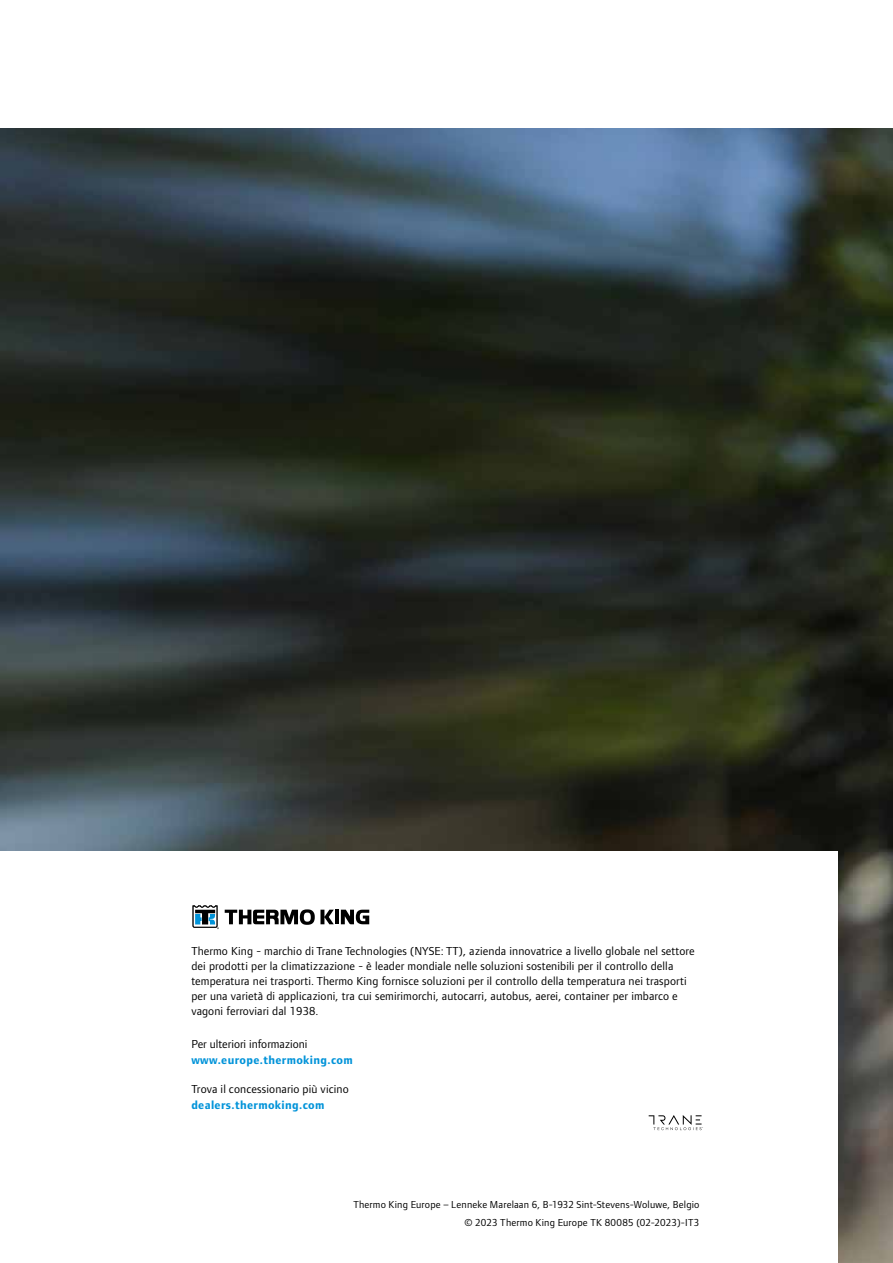
<style>
.page{position:relative;width:893px;height:1263px;background:#fff}
.page>*{position:absolute;margin:0;border:0;box-sizing:border-box;transform-origin:0 0}
.t1{font:12px/15px "Foundry Form Sans";letter-spacing:.01em;color:#000}
.t2{font:700 12px "Foundry Form Sans";letter-spacing:.03em;color:#0093d9}
.t3{font:10.5px/18px "Foundry Form Sans";letter-spacing:.02em;color:#000;text-align:right}
</style>
<div class="page">
<img style="left:0;top:128px;width:893px;height:1135px">
<div style="left:0;top:851px;width:838px;height:412px;background:#fff"></div>
<svg style="left:225px;top:909px;width:109px;height:16px"></svg>
<hr style="left:335px;top:910px;width:4px;height:14px;background:#000">
<svg style="left:341px;top:910px;width:28px;height:14px"></svg>
<svg style="left:193px;top:905px;width:26px;height:24px"></svg>
<svg style="left:649px;top:1115px;width:54px;height:15px"></svg>
<p class="t1" style="left:191px;top:943px;width:505px">Thermo King - marchio di Trane Technologies (NYSE: TT), azienda innovatrice a livello globale nel settore dei prodotti per la climatizzazione - è leader mondiale nelle soluzioni sostenibili per il controllo della temperatura nei trasporti. Thermo King fornisce soluzioni per il controllo della temperatura nei trasporti per una varietà di applicazioni, tra cui semirimorchi, autocarri, autobus, aerei, container per imbarco e vagoni ferroviari dal 1938.</p>
<p class="t1" style="left:191px;top:1036px;width:118px">Per ulteriori informazioni</p>
<p class="t2" style="left:191px;top:1053px;width:163px">www.europe.thermoking.com</p>
<p class="t1" style="left:191px;top:1081px;width:159px">Trova il concessionario più vicino</p>
<p class="t2" style="left:191px;top:1098px;width:135px">dealers.thermoking.com</p>
<p class="t3" style="left:353px;top:1196px;width:348px">Thermo King Europe – Lenneke Marelaan 6, B-1932 Sint-Stevens-Woluwe, Belgio © 2023 Thermo King Europe TK 80085 (02-2023)-IT3</p>
</div>
